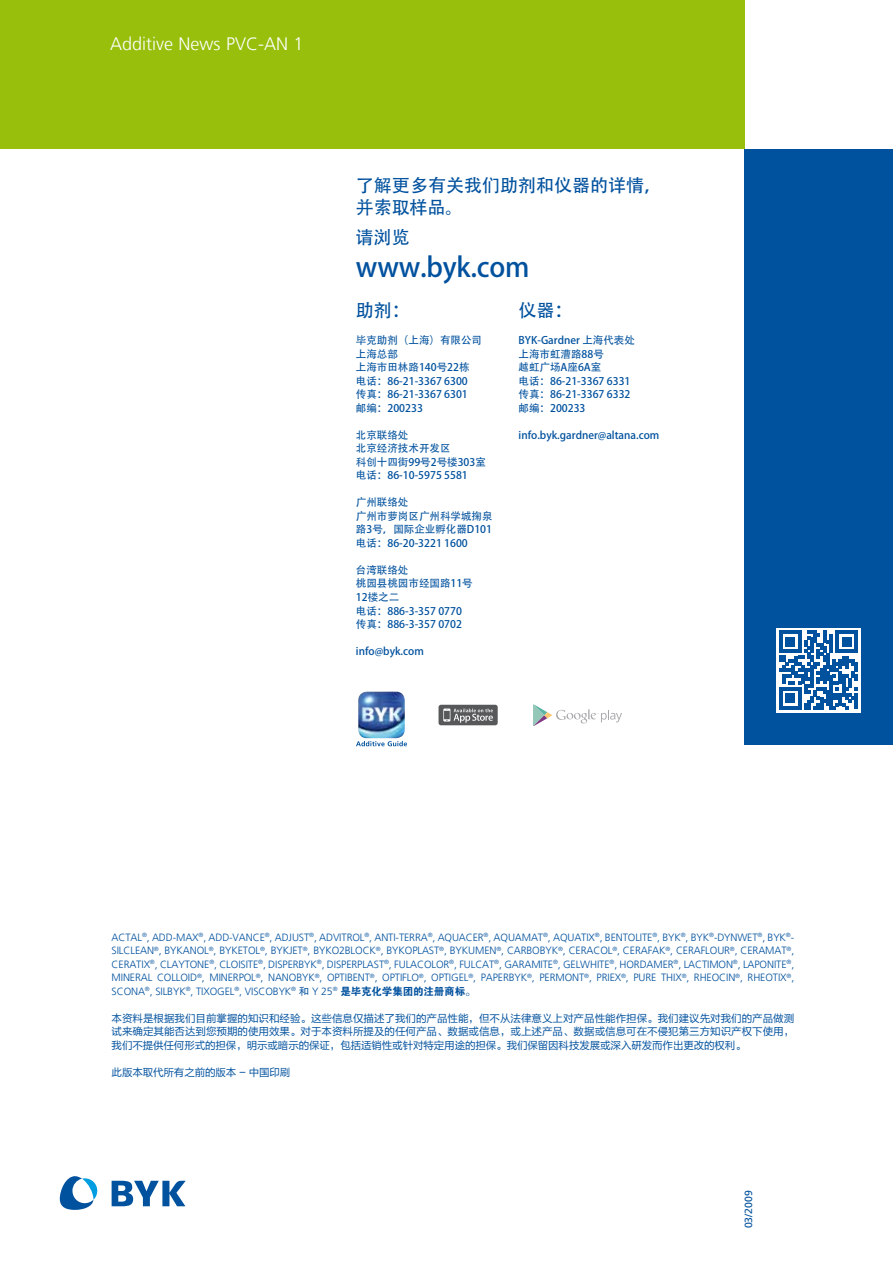
<style>
.page{position:relative;width:893px;height:1263px;background:#fff}
.page>*{position:absolute;margin:0;border:0;box-sizing:border-box;transform-origin:0 0}
.t1{font:27px "Adobe Heiti Std";letter-spacing:-.01em;color:#00519e}
.t2{font:18px/21.8px "Adobe Heiti Std";color:#00519e}
.t3{font:300 18px "Frutiger LT";color:#fff}
.t4{font:300 10.5px/13.5px "Frutiger LT";letter-spacing:-.01em;color:#00519e;text-align:justify}
.t5{font:10.5px/13.5px "Adobe Heiti Std";color:#00519e}
.t6{font:10.5px/13.5px "FZLTHK GBK1 0";letter-spacing:-.01em;color:#00519e;text-align:justify}
.t7{font:10.5px "Frutiger LT";color:#00519e}
.s1{font-family:"FZHTJW GB1 0";font-weight:400}
.s2{font-family:"FZDHTJW GB1 0";font-weight:400}
</style>
<div class="page">
<div style="left:744px;top:149px;width:149px;height:595px;background:#00519e"></div>
<div style="left:0;top:0;width:744px;height:149px;background:#97bf0c"></div>
<svg style="left:776px;top:628px;width:85px;height:84px"></svg>
<svg style="left:779px;top:631px;width:79px;height:78px"></svg>
<hr style="left:855px;top:693px;width:3px;height:16px;background:#00519e">
<svg style="left:112px;top:1181px;width:74px;height:25px"></svg>
<svg style="left:60px;top:1176px;width:37px;height:34px"></svg>
<svg style="left:533px;top:704px;width:89px;height:22px"></svg>
<svg style="left:439px;top:705px;width:59px;height:20px"></svg>
<svg style="left:356px;top:741px;width:51px;height:5px"></svg>
<img style="left:358px;top:692px;width:47px;height:46px">
<h2 class="t3" style="left:110px;top:33px;width:195px">Additive News PVC-AN 1</h2>
<h2 class="t2" style="left:356px;top:175px;width:308px">了解更多有关我们助剂和仪器的详情，并索取样品。</h2>
<h2 class="t2" style="left:356px;top:227px;width:55px">请浏览</h2>
<h1 class="t1" style="left:356px;top:251px;width:175px">www.byk.com</h1>
<h2 class="t2" style="left:356px;top:300px;width:55px">助剂：</h2>
<p class="t5" style="left:356px;top:334px;width:127px">毕克助剂（上海）有限公司上海总部<br>上海市田林路140号22栋电话：86-21-3367 6300<br>传真：86-21-3367 6301<br>邮编：200233</p>
<p class="t5" style="left:356px;top:429px;width:131px">北京联络处<br>北京经济技术开发区<br>科创十四街99号2号楼303室电话：86-10-5975 5581</p>
<p class="t5" style="left:356px;top:496px;width:138px">广州联络处<br>广州市萝岗区广州科学城掬泉路3号，国际企业孵化器D101电话：86-20-3221 1600</p>
<p class="t5" style="left:356px;top:564px;width:118px">台湾联络处<br>桃园县桃园市经国路11号<br>12楼之二<br>电话：886-3-357 0770传真：886-3-357 0702</p>
<p class="t5" style="left:356px;top:645px;width:69px">info@byk.com</p>
<h2 class="t2" style="left:519px;top:300px;width:55px">仪器：</h2>
<p class="t5" style="left:519px;top:334px;width:118px">BYK-Gardner 上海代表处上海市虹漕路88号<br>越虹广场A座6A室<br>电话：86-21-3367 6331传真：86-21-3367 6332邮编：200233</p>
<p class="t5" style="left:519px;top:429px;width:142px">info.byk.gardner@altana.com</p>
<p class="t4" style="left:112px;top:930px;width:684px">ACTAL<sup>®</sup>, ADD-MAX<sup>®</sup>, ADD-VANCE<sup>®</sup>, ADJUST<sup>®</sup>, ADVITROL<sup>®</sup>, ANTI-TERRA<sup>®</sup>, AQUACER<sup>®</sup>, AQUAMAT<sup>®</sup>, AQUATIX<sup>®</sup>, BENTOLITE<sup>®</sup>, BYK<sup>®</sup>, BYK<sup>®</sup>-DYNWET<sup>®</sup>, BYK<sup>®</sup>- SILCLEAN<sup>®</sup>, BYKANOL<sup>®</sup>, BYKETOL<sup>®</sup>, BYKJET<sup>®</sup>, BYKO2BLOCK<sup>®</sup>, BYKOPLAST<sup>®</sup>, BYKUMEN<sup>®</sup>, CARBOBYK<sup>®</sup>, CERACOL<sup>®</sup>, CERAFAK<sup>®</sup>, CERAFLOUR<sup>®</sup>, CERAMAT<sup>®</sup>, CERATIX<sup>®</sup>, CLAYTONE<sup>®</sup>, CLOISITE<sup>®</sup>, DISPERBYK<sup>®</sup>, DISPERPLAST<sup>®</sup>, FULACOLOR<sup>®</sup>, FULCAT<sup>®</sup>, GARAMITE<sup>®</sup>, GELWHITE<sup>®</sup>, HORDAMER<sup>®</sup>, LACTIMON<sup>®</sup>, LAPONITE<sup>®</sup>, MINERAL COLLOID<sup>®</sup>, MINERPOL<sup>®</sup>, NANOBYK<sup>®</sup>, OPTIBENT<sup>®</sup>, OPTIFLO<sup>®</sup>, OPTIGEL<sup>®</sup>, PAPERBYK<sup>®</sup>, PERMONT<sup>®</sup>, PRIEX<sup>®</sup>, PURE THIX<sup>®</sup>, RHEOCIN<sup>®</sup>, RHEOTIX<sup>®</sup>, SCONA<sup>®</sup>, SILBYK<sup>®</sup>, TIXOGEL<sup>®</sup>, VISCOBYK<sup>®</sup> <span class="s1">和</span> Y 25<sup>®</sup> <span class="s2">是毕克化学集团的注册商标。</span></p>
<p class="t6" style="left:112px;top:1012px;width:684px">本资料是根据我们目前掌握的知识和经验。这些信息仅描述了我们的产品性能，但不从法律意义上对产品性能作担保。我们建议先对我们的产品做测试来确定其能否达到您预期的使用效果。对于本资料所提及的任何产品、数据或信息，或上述产品、数据或信息可在不侵犯第三方知识产权下使用，我们不提供任何形式的担保，明示或暗示的保证，包括适销性或针对特定用途的担保。我们保留因科技发展或深入研发而作出更改的权利。</p>
<p class="t6" style="left:112px;top:1066px;width:180px">此版本取代所有之前的版本 - 中国印刷</p>
<p class="t7" style="left:742px;top:1228px;width:39px;rotate:-90deg">03/2009</p>
</div>
